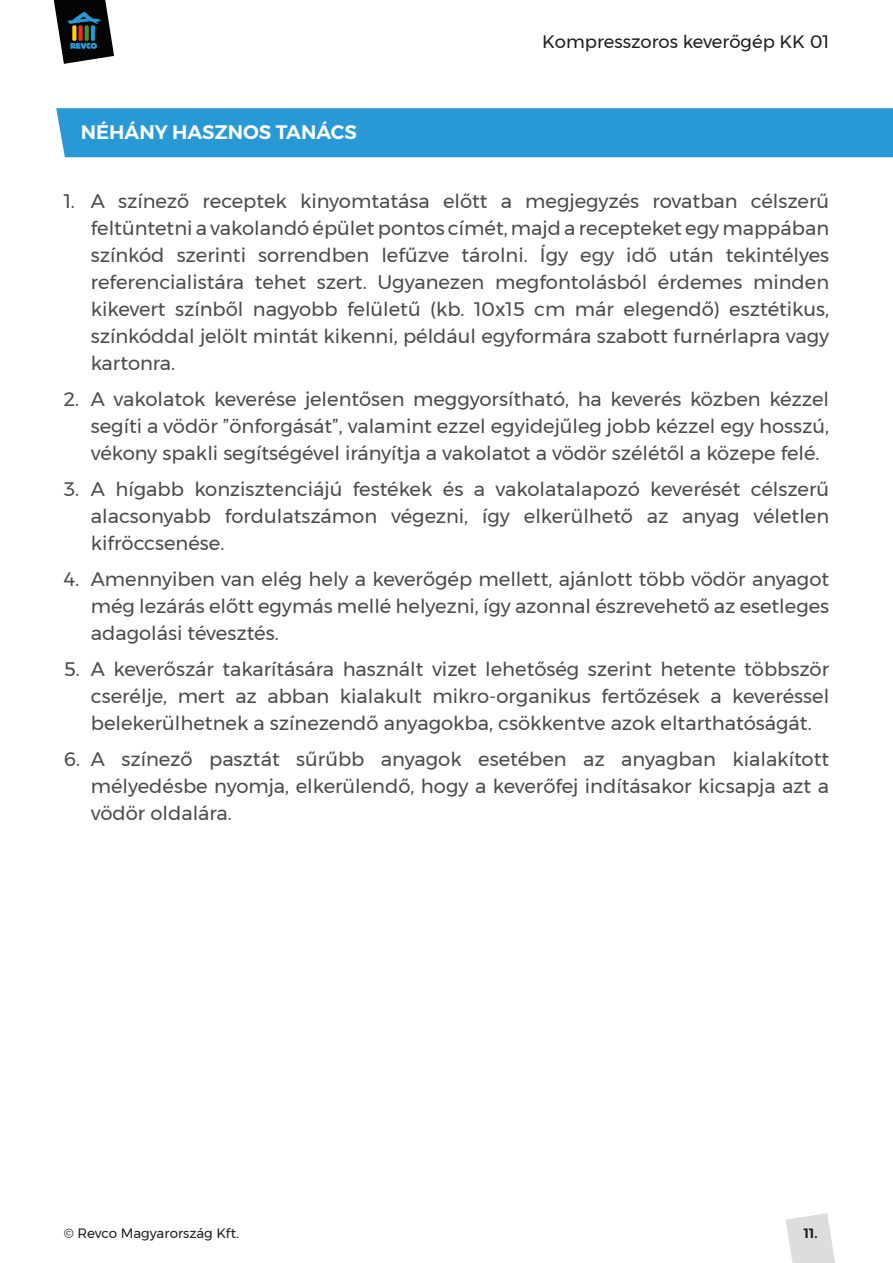
<style>
.page{position:relative;width:893px;height:1263px;background:#fff}
.page>*{position:absolute;margin:0;border:0;box-sizing:border-box;transform-origin:0 0}
.t1{font:19.5px/27px "Montserrat";color:#4b4c4d;text-align:justify}
.t2{font:600 19.5px "Montserrat";color:#fff}
.t3{font:18px "Montserrat";color:#231f20}
.t4{font:13.5px "Montserrat";color:#231f20}
.t5{font:600 13.5px "Montserrat";color:#231f20}
</style>
<div class="page">
<svg style="left:54px;top:0;width:60px;height:64px"></svg>
<div style="left:56px;top:108px;width:837px;height:49px;background:#2999d5"></div>
<svg style="left:786px;top:1213px;width:49px;height:50px"></svg>
<p class="t2" style="left:81px;top:117px;width:277px">NÉHÁNY HASZNOS TANÁCS</p>
<p class="t3" style="left:542px;top:28px;width:288px">Kompresszoros keverőgép KK 01</p>
<p class="t1" style="left:91px;top:187px;width:740px;text-indent:-27px">1. A színező receptek kinyomtatása előtt a megjegyzés rovatban célszerű feltüntetni a vakolandó épület pontos címét, majd a recepteket egy mappában színkód szerinti sorrendben lefűzve tárolni. Így egy idő után tekintélyes referencialistára tehet szert. Ugyanezen megfontolásból érdemes minden kikevert színből nagyobb felületű (kb. 10x15 cm már elegendő) esztétikus, színkóddal jelölt mintát kikenni, például egyformára szabott furnérlapra vagy kartonra.</p>
<p class="t1" style="left:91px;top:385px;width:740px;text-indent:-27px">2. A vakolatok keverése jelentősen meggyorsítható, ha keverés közben kézzel segíti a vödör ”önforgását”, valamint ezzel egyidejűleg jobb kézzel egy hosszú, vékony spakli segítségével irányítja a vakolatot a vödör szélétől a közepe felé.</p>
<p class="t1" style="left:91px;top:475px;width:740px;text-indent:-27px">3. A hígabb konzisztenciájú festékek és a vakolatalapozó keverését célszerű alacsonyabb fordulatszámon végezni, így elkerülhető az anyag véletlen kifröccsenése.</p>
<p class="t1" style="left:91px;top:565px;width:740px;text-indent:-27px">4. Amennyiben van elég hely a keverőgép mellett, ajánlott több vödör anyagot még lezárás előtt egymás mellé helyezni, így azonnal észrevehető az esetleges adagolási tévesztés.</p>
<p class="t1" style="left:91px;top:655px;width:740px;text-indent:-27px">5. A keverőszár takarítására használt vizet lehetőség szerint hetente többször cserélje, mert az abban kialakult mikro-organikus fertőzések a keveréssel belekerülhetnek a színezendő anyagokba, csökkentve azok eltarthatóságát.</p>
<p class="t1" style="left:91px;top:745px;width:740px;text-indent:-27px">6. A színező pasztát sűrűbb anyagok esetében az anyagban kialakított mélyedésbe nyomja, elkerülendő, hogy a keverőfej indításakor kicsapja azt a vödör oldalára.</p>
<p class="t4" style="left:64px;top:1223px;width:177px">© Revco Magyarország Kft.</p>
<p class="t5" style="left:804px;top:1223px;width:15px">11.</p>
</div>
